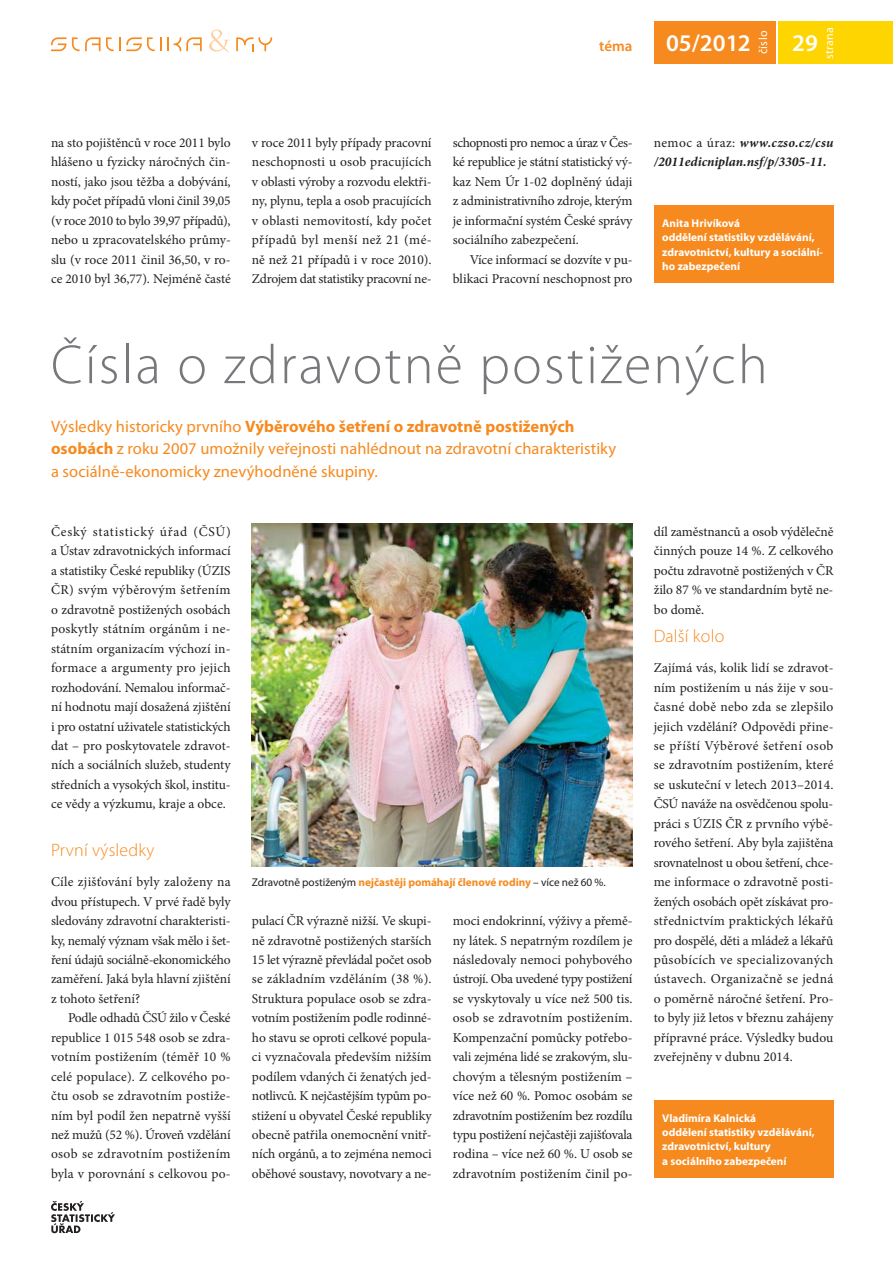
<style>
.page{position:relative;width:893px;height:1263px;background:#fff}
.page>*{position:absolute;margin:0;border:0;box-sizing:border-box;transform-origin:0 0}
.t1{font:300 55.5px "Myriad Pro";letter-spacing:.04em;color:#77787b}
.t2{font:600 24px "Myriad Pro";color:#fff}
.t3{font:300 18px "Myriad Pro";letter-spacing:.01em;color:#f68a1f}
.t4{font:16.5px/22.5px "Myriad Pro";letter-spacing:.005em;color:#f68a1f}
.t5{font:600 15px "Myriad Pro";color:#f68a1f}
.t6{font:13.5px/19.5px "Minion Pro";letter-spacing:-.005em;color:#231f20;text-align:justify}
.t7{font:italic 700 13.5px/19.5px "Minion Pro";color:#231f20}
.t8{font:12px "Myriad Pro";letter-spacing:.02em;color:#fff}
.t9{font:700 11.25px/14.2px "Myriad Pro";color:#fff}
.t10{font:11.25px "Myriad Pro";letter-spacing:-.005em;color:#231f20}
.s1{font-weight:400;font-style:normal}
.s2{font-weight:700}
.s3{font-weight:700;color:#f68a1f}
</style>
<div class="page">
<div style="left:654px;top:21px;width:122px;height:43px;background:#f68a1f"></div>
<svg style="left:51px;top:37px;width:15px;height:14px"></svg>
<svg style="left:168px;top:37px;width:34px;height:14px"></svg>
<svg style="left:236px;top:37px;width:36px;height:14px"></svg>
<svg style="left:72px;top:37px;width:89px;height:14px"></svg>
<svg style="left:209px;top:30px;width:21px;height:22px"></svg>
<div style="left:779px;top:21px;width:114px;height:43px;background:#fed401"></div>
<svg style="left:51px;top:1201px;width:64px;height:32px"></svg>
<div style="left:654px;top:205px;width:179px;height:78px;background:#f68a1f"></div>
<div style="left:654px;top:1100px;width:179px;height:78px;background:#f68a1f"></div>
<img style="left:252px;top:523px;width:380px;height:344px">
<p class="t5" style="left:599px;top:40px;width:35px">téma</p>
<h2 class="t2" style="left:666px;top:34px;width:86px">05/2012</h2>
<p class="t8" style="left:759px;top:54px;width:25px;rotate:-90deg">číslo</p>
<h2 class="t2" style="left:792px;top:34px;width:27px">29</h2>
<p class="t8" style="left:825px;top:59px;width:34px;rotate:-90deg">strana</p>
<p class="t6" style="left:51px;top:134px;width:181px">na sto pojištěnců v roce 2011 bylo hlášeno u fyzicky náročných čin&shy;ností, jako jsou těžba a dobývání, kdy počet případů vloni činil 39,05 (v roce 2010 to bylo 39,97 případů), nebo u zpracovatelského průmy&shy;slu (v roce 2011 činil 36,50, v ro&shy;ce 2010 byl 36,77). Nejméně časté</p>
<p class="t6" style="left:252px;top:134px;width:181px">v roce 2011 byly případy pracovní neschopnosti u osob pracujících v oblasti výroby a rozvodu elektři&shy;ny, plynu, tepla a osob pracujících v oblasti nemovitostí, kdy počet případů byl menší než 21 (mé&shy;ně než 21 případů i v roce 2010).<br>Zdrojem dat statistiky pracovní ne-</p>
<p class="t6" style="left:453px;top:134px;width:181px">schopnosti pro nemoc a úraz v Čes&shy;ké republice je státní statistický vý&shy;kaz Nem Úr 1-02 doplněný údaji z administrativního zdroje, kterým je informační systém České správy sociálního zabezpečení.</p>
<p class="t6" style="left:453px;top:251px;width:181px;text-align:right">Více informací se dozvíte v pu&shy;blikaci Pracovní neschopnost pro</p>
<p class="t7" style="left:654px;top:134px;width:181px"><span class="s1">nemoc a úraz:</span> www.czso.cz/csu /2011edicniplan.nsf/p/3305-11.</p>
<p class="t9" style="left:662px;top:217px;width:162px">Anita Hrivíková<br>oddělení statistiky vzdělávání, zdravotnictví, kultury a sociální&shy;ho zabezpečení</p>
<h1 class="t1" style="left:51px;top:344px;width:718px">Čísla o zdravotně postižených</h1>
<p class="t4" style="left:51px;top:417px;width:567px">Výsledky historicky prvního <span class="s2">Výběrového šetření o zdravotně postižených osobách</span> z roku 2007 umožnily veřejnosti nahlédnout na zdravotní charakteristiky a sociálně-ekonomicky znevýhodněné skupiny.</p>
<p class="t6" style="left:51px;top:523px;width:181px">Český statistický úřad (ČSÚ) a Ústav zdravotnických informací a statistiky České republiky (ÚZIS ČR) svým výběrovým šetřením o zdravotně postižených osobách poskytly státním orgánům i ne&shy;státním organizacím výchozí in&shy;formace a argumenty pro jejich rozhodování. Nemalou informač&shy;ní hodnotu mají dosažená zjištění i pro ostatní uživatele statistických dat – pro poskytovatele zdravot&shy;ních a sociálních služeb, studenty středních a vysokých škol, institu&shy;ce vědy a výzkumu, kraje a obce.</p>
<h3 class="t3" style="left:51px;top:843px;width:105px">První výsledky</h3>
<p class="t6" style="left:51px;top:873px;width:181px">Cíle zjišťování byly založeny na dvou přístupech. V prvé řadě byly sledovány zdravotní charakteristi&shy;ky, nemalý význam však mělo i šet&shy;ření údajů sociálně-ekonomického zaměření. Jaká byla hlavní zjištění z tohoto šetření?</p>
<p class="t6" style="left:51px;top:1009px;width:181px;text-indent:17px">Podle odhadů ČSÚ žilo v České republice 1 015 548 osob se zdra&shy;votním postižením (téměř 10 % celé populace). Z celkového po&shy;čtu osob se zdravotním postiže&shy;ním byl podíl žen nepatrně vyšší než mužů (52 %). Úroveň vzdělání osob se zdravotním postižením byla v porovnání s celkovou po-</p>
<p class="t10" style="left:252px;top:878px;width:355px">Zdravotně postiženým <span class="s3">nejčastěji pomáhají členové rodiny</span> – více než 60 %.</p>
<p class="t6" style="left:252px;top:912px;width:181px">pulací ČR výrazně nižší. Ve skupi&shy;ně zdravotně postižených starších 15 let výrazně převládal počet osob se základním vzděláním (38 %).<br>Struktura populace osob se zdra&shy;votním postižením podle rodinné&shy;ho stavu se oproti celkové popula&shy;ci vyznačovala především nižším podílem vdaných či ženatých jed&shy;notlivců. K nejčastějším typům po&shy;stižení u obyvatel České republiky obecně patřila onemocnění vnitř&shy;ních orgánů, a to zejména nemoci oběhové soustavy, novotvary a ne-</p>
<p class="t6" style="left:453px;top:912px;width:181px">moci endokrinní, výživy a přemě&shy;ny látek. S nepatrným rozdílem je následovaly nemoci pohybového ústrojí. Oba uvedené typy postižení se vyskytovaly u více než 500 tis. osob se zdravotním postižením.<br>Kompenzační pomůcky potřebo&shy;vali zejména lidé se zrakovým, slu&shy;chovým a tělesným postižením – více než 60 %. Pomoc osobám se zdravotním postižením bez rozdílu typu postižení nejčastěji zajišťovala rodina – více než 60 %. U osob se zdravotním postižením činil po-</p>
<p class="t6" style="left:654px;top:523px;width:181px">díl zaměstnanců a osob výdělečně činných pouze 14 %. Z celkového počtu zdravotně postižených v ČR žilo 87 % ve standardním bytě ne&shy;bo domě.</p>
<h3 class="t3" style="left:654px;top:629px;width:72px">Další kolo</h3>
<p class="t6" style="left:654px;top:659px;width:181px">Zajímá vás, kolik lidí se zdravot&shy;ním postižením u nás žije v sou&shy;časné době nebo zda se zlepšilo jejich vzdělání? Odpovědi přine&shy;se příští Výběrové šetření osob se zdravotním postižením, které se uskuteční v letech 2013–2014.<br>ČSÚ naváže na osvědčenou spolu&shy;práci s ÚZIS ČR z prvního výbě&shy;rového šetření. Aby byla zajištěna srovnatelnost u obou šetření, chce&shy;me informace o zdravotně posti&shy;žených osobách opět získávat pro&shy;střednictvím praktických lékařů pro dospělé, děti a mládež a lékařů působících ve specializovaných ústavech. Organizačně se jedná o poměrně náročné šetření. Pro&shy;to byly již letos v březnu zahájeny přípravné práce. Výsledky budou zveřejněny v dubnu 2014.</p>
<p class="t9" style="left:662px;top:1112px;width:154px">Vladimíra Kalnická<br>oddělení statistiky vzdělávání, zdravotnictví, kultury<br>a sociálního zabezpečení</p>
</div>
